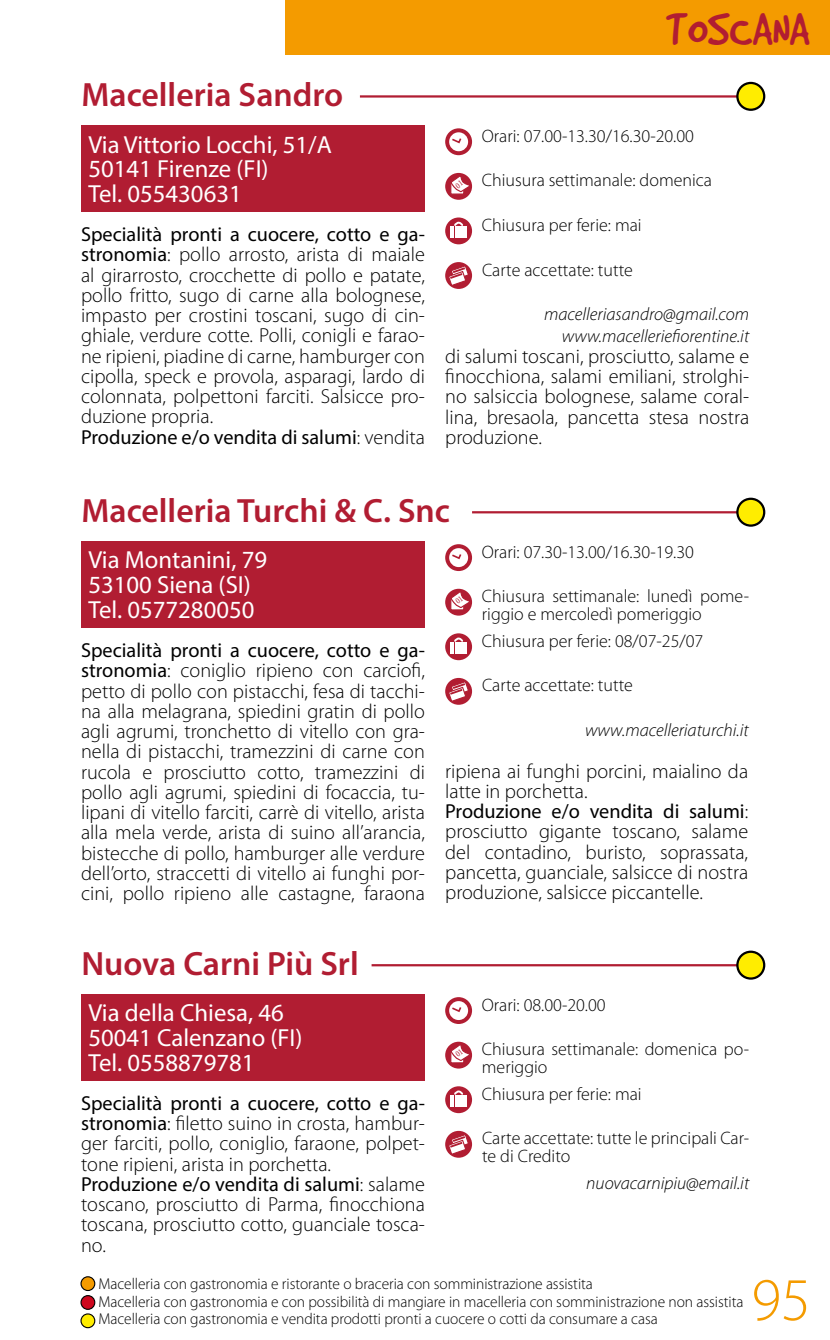
<style>
.page{position:relative;width:830px;height:1340px;background:#fff}
.page>*{position:absolute;margin:0;border:0;box-sizing:border-box;transform-origin:0 0}
.t1{font:300 60.98px "Myriad Pro";color:#f49b00}
.t2{font:49.95px "Good Dog";color:#b11d32}
.t3{font:600 33.75px "Myriad Pro";color:#b11d32}
.t4{font:24.75px/24.8px "Myriad Pro";color:#fff}
.t5{font:300 20.25px/20.2px "Myriad Pro";color:#000}
.t6{font:300 18px/18px "Myriad Pro";color:#000}
.t7{font:italic 300 18px/21.6px "Myriad Pro";color:#000;text-align:right}
.t8{font:300 15.75px/18.7px "Myriad Pro";letter-spacing:-.005em;color:#000}
.s1{font-weight:400}
</style>
<div class="page">
<div style="left:285px;top:0;width:544px;height:54px;background:#f49b00"></div>
<div style="left:81px;top:1276px;width:14px;height:14px;background:#f49b00;border-radius:50%"></div>
<div style="left:80px;top:1276px;width:15px;height:14px;border:1px solid #000;border-radius:50%"></div>
<svg style="left:81px;top:1295px;width:14px;height:14px"></svg>
<div style="left:80px;top:1294px;width:15px;height:15px;border:1px solid #000;border-radius:50%"></div>
<div style="left:81px;top:1313px;width:14px;height:14px;background:#ffed00;border-radius:50%"></div>
<div style="left:80px;top:1313px;width:15px;height:15px;border:1px solid #000;border-radius:50%"></div>
<div style="left:81px;top:125px;width:343px;height:87px;background:#b11d32"></div>
<div style="left:81px;top:541px;width:343px;height:86px;background:#b11d32"></div>
<div style="left:81px;top:994px;width:343px;height:86px;background:#b11d32"></div>
<svg style="left:445px;top:128px;width:27px;height:27px"></svg>
<div style="left:449px;top:132px;width:19px;height:19px;background:#fff;border-radius:50%"></div>
<svg style="left:450px;top:136px;width:12px;height:8px"></svg>
<div style="left:445px;top:544px;width:27px;height:27px;background:#b11d32;border-radius:50%"></div>
<div style="left:449px;top:548px;width:19px;height:19px;background:#fff;border-radius:50%"></div>
<svg style="left:450px;top:552px;width:12px;height:8px"></svg>
<div style="left:445px;top:997px;width:27px;height:27px;background:#b11d32;border-radius:50%"></div>
<div style="left:449px;top:1001px;width:19px;height:19px;background:#fff;border-radius:50%"></div>
<svg style="left:450px;top:1005px;width:12px;height:8px"></svg>
<svg style="left:445px;top:262px;width:27px;height:27px"></svg>
<svg style="left:447px;top:264px;width:22px;height:23px"></svg>
<div style="left:445px;top:678px;width:27px;height:26px;background:#b11d32;border-radius:50%"></div>
<svg style="left:447px;top:680px;width:22px;height:22px"></svg>
<svg style="left:445px;top:1130px;width:27px;height:27px"></svg>
<svg style="left:447px;top:1133px;width:22px;height:22px"></svg>
<svg style="left:445px;top:173px;width:27px;height:27px"></svg>
<svg style="left:445px;top:588px;width:27px;height:27px"></svg>
<svg style="left:445px;top:1041px;width:27px;height:27px"></svg>
<svg style="left:445px;top:217px;width:27px;height:27px"></svg>
<svg style="left:450px;top:220px;width:16px;height:18px"></svg>
<svg style="left:445px;top:633px;width:27px;height:27px"></svg>
<svg style="left:450px;top:635px;width:16px;height:18px"></svg>
<svg style="left:445px;top:1086px;width:27px;height:27px"></svg>
<svg style="left:450px;top:1088px;width:16px;height:18px"></svg>
<hr style="left:360px;top:95px;width:390px;height:3px;background:#b11d32">
<hr style="left:472px;top:511px;width:278px;height:2px;background:#b11d32">
<hr style="left:371px;top:964px;width:379px;height:2px;background:#b11d32">
<div style="left:737px;top:83px;width:26px;height:27px;background:#ffed00;border-radius:50%"></div>
<div style="left:736px;top:82px;width:29px;height:29px;border:2px solid #000;border-radius:50%"></div>
<div style="left:737px;top:499px;width:26px;height:26px;background:#ffed00;border-radius:50%"></div>
<div style="left:736px;top:497px;width:29px;height:29px;border:2px solid #000;border-radius:50%"></div>
<div style="left:737px;top:951px;width:26px;height:27px;background:#ffed00;border-radius:50%"></div>
<div style="left:736px;top:950px;width:29px;height:29px;border:2px solid #000;border-radius:50%"></div>
<svg style="left:449px;top:175px;width:22px;height:20px"></svg>
<svg style="left:449px;top:591px;width:22px;height:20px"></svg>
<svg style="left:449px;top:1044px;width:22px;height:20px"></svg>
<h3 class="t3" style="left:81px;top:74px;width:263px">Macelleria Sandro</h3>
<p class="t4" style="left:88px;top:131px;width:245px">Via Vittorio Locchi, 51/A<br>50141 Firenze (FI)<br>Tel. 055430631</p>
<p class="t5" style="left:81px;top:224px;width:345px"><span class="s1">Specialità pronti a cuocere, cotto e ga&shy;stronomia</span>: pollo arrosto, arista di maiale al girarrosto, crocchette di pollo e patate, pollo fritto, sugo di carne alla bolognese, impasto per crostini toscani, sugo di cin&shy;ghiale, verdure cotte. Polli, conigli e farao&shy;ne ripieni, piadine di carne, hamburger con cipolla, speck e provola, asparagi, lardo di colonnata, polpettoni farciti. Salsicce pro&shy;duzione propria.<br><span class="s1">Produzione e/o vendita di salumi</span>: vendita</p>
<h2 class="t2" style="left:665px;top:3px;width:145px">TOSCANA</h2>
<p class="t6" style="left:481px;top:127px;width:213px">Orari: 07.00-13.30/16.30-20.00</p>
<p class="t6" style="left:481px;top:171px;width:232px">Chiusura settimanale: domenica</p>
<p class="t6" style="left:481px;top:216px;width:161px">Chiusura per ferie: mai</p>
<p class="t6" style="left:482px;top:260px;width:152px">Carte accettate: tutte</p>
<p class="t7" style="left:544px;top:303px;width:206px">macelleriasandro@gmail.com www.macelleriefiorentine.it</p>
<p class="t5" style="left:445px;top:346px;width:305px;text-align:justify">di salumi toscani, prosciutto, salame e finocchiona, salami emiliani, strolghi&shy;no salsiccia bolognese, salame coral&shy;lina, bresaola, pancetta stesa nostra produzione.</p>
<h3 class="t3" style="left:81px;top:489px;width:370px">Macelleria Turchi &amp; C. Snc</h3>
<p class="t4" style="left:88px;top:547px;width:180px">Via Montanini, 79<br>53100 Siena (SI)<br>Tel. 0577280050</p>
<p class="t6" style="left:481px;top:542px;width:213px">Orari: 07.30-13.00/16.30-19.30</p>
<p class="t6" style="left:481px;top:587px;width:268px">Chiusura settimanale: lunedì pome&shy;riggio e mercoledì pomeriggio</p>
<p class="t5" style="left:81px;top:640px;width:345px;text-align:justify"><span class="s1">Specialità pronti a cuocere, cotto e ga&shy;stronomia</span>: coniglio ripieno con carciofi, petto di pollo con pistacchi, fesa di tacchi&shy;na alla melagrana, spiedini gratin di pollo agli agrumi, tronchetto di vitello con gra&shy;nella di pistacchi, tramezzini di carne con rucola e prosciutto cotto, tramezzini di pollo agli agrumi, spiedini di focaccia, tu&shy;lipani di vitello farciti, carrè di vitello, arista alla mela verde, arista di suino all’arancia, bistecche di pollo, hamburger alle verdure dell’orto, straccetti di vitello ai funghi por&shy;cini, pollo ripieno alle castagne, faraona</p>
<h3 class="t3" style="left:81px;top:942px;width:278px">Nuova Carni Più Srl</h3>
<p class="t4" style="left:88px;top:1000px;width:215px">Via della Chiesa, 46<br>50041 Calenzano (FI)<br>Tel. 0558879781</p>
<p class="t5" style="left:81px;top:1092px;width:345px"><span class="s1">Specialità pronti a cuocere, cotto e ga&shy;stronomia</span>: filetto suino in crosta, hambur&shy;ger farciti, pollo, coniglio, faraone, polpet&shy;tone ripieni, arista in porchetta.<br><span class="s1">Produzione e/o vendita di salumi</span>: salame toscano, prosciutto di Parma, finocchiona toscana, prosciutto cotto, guanciale tosca&shy;no.</p>
<p class="t6" style="left:481px;top:631px;width:223px">Chiusura per ferie: 08/07-25/07</p>
<p class="t6" style="left:482px;top:676px;width:152px">Carte accettate: tutte</p>
<p class="t7" style="left:584px;top:719px;width:165px">www.macelleriaturchi.it</p>
<p class="t5" style="left:445px;top:760px;width:304px">ripiena ai funghi porcini, maialino da latte in porchetta.<br><span class="s1">Produzione e/o vendita di salumi</span>: prosciutto gigante toscano, salame del contadino, buristo, soprassata, pancetta, guanciale, salsicce di nostra produzione, salsicce piccantelle.</p>
<p class="t6" style="left:481px;top:995px;width:125px">Orari: 08.00-20.00</p>
<p class="t6" style="left:481px;top:1040px;width:268px">Chiusura settimanale: domenica po&shy;meriggio</p>
<p class="t6" style="left:481px;top:1084px;width:161px">Chiusura per ferie: mai</p>
<p class="t6" style="left:482px;top:1129px;width:268px">Carte accettate: tutte le principali Car&shy;te di Credito</p>
<p class="t7" style="left:586px;top:1171px;width:164px">nuovacarnipiu@email.it</p>
<p class="t8" style="left:98px;top:1273px;width:646px">Macelleria con gastronomia e ristorante o braceria con somministrazione assistita<br>Macelleria con gastronomia e con possibilità di mangiare in macelleria con somministrazione non assistita</p>
<p class="t8" style="left:98px;top:1309px;width:560px">Macelleria con gastronomia e vendita prodotti pronti a cuocere o cotti da consumare a casa</p>
<h1 class="t1" style="left:750px;top:1262px;width:61px">95</h1>
</div>
